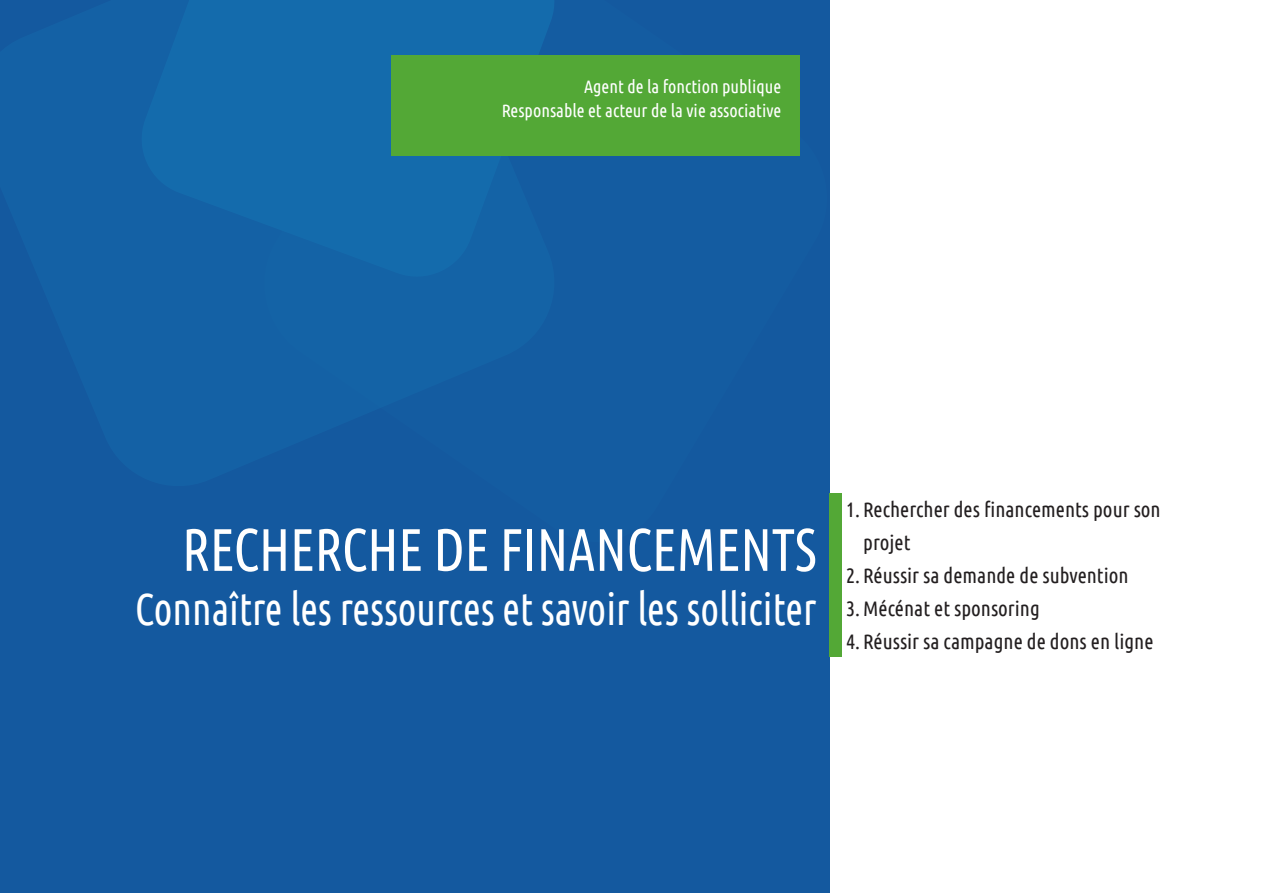
<style>
.page{position:relative;width:1263px;height:893px;background:#fff}
.page>*{position:absolute;margin:0;border:0;box-sizing:border-box;transform-origin:0 0}
.t1{font:60px "Ubuntu Condensed";color:#fff;scale:.9 1}
.t2{font:45px "Ubuntu Condensed";color:#fff;scale:.9 1}
.t3{font:21px/33px "Ubuntu Condensed";color:#231f20}
.t4{font:18px "Ubuntu Condensed";color:#fff}
</style>
<div class="page">
<div style="left:0;top:0;width:829px;height:893px;background:#14599f"></div>
<svg style="left:141px;top:0;width:413px;height:277px;fill:#146bac"></svg>
<div style="left:829px;top:493px;width:13px;height:163px;background:#53a836"></div>
<div style="left:391px;top:55px;width:408px;height:101px;background:#53a836"></div>
<p class="t4" style="left:584px;top:76px;width:199px">Agent de la fonction publique</p>
<p class="t4" style="left:502px;top:100px;width:281px">Responsable et acteur de la vie associative</p>
<p class="t1" style="left:182px;top:512px;width:706px">RECHERCHE DE FINANCEMENTS</p>
<p class="t2" style="left:135px;top:581px;width:758px">Connaître les ressources et savoir les solliciter</p>
<p class="t3" style="left:863px;top:492px;width:299px;text-indent:-17px">1. Rechercher des financements pour son projet</p>
<p class="t3" style="left:846px;top:558px;width:284px">2. Réussir sa demande de subvention</p>
<p class="t3" style="left:846px;top:591px;width:195px">3. Mécénat et sponsoring</p>
<p class="t3" style="left:846px;top:624px;width:309px">4. Réussir sa campagne de dons en ligne</p>
</div>
